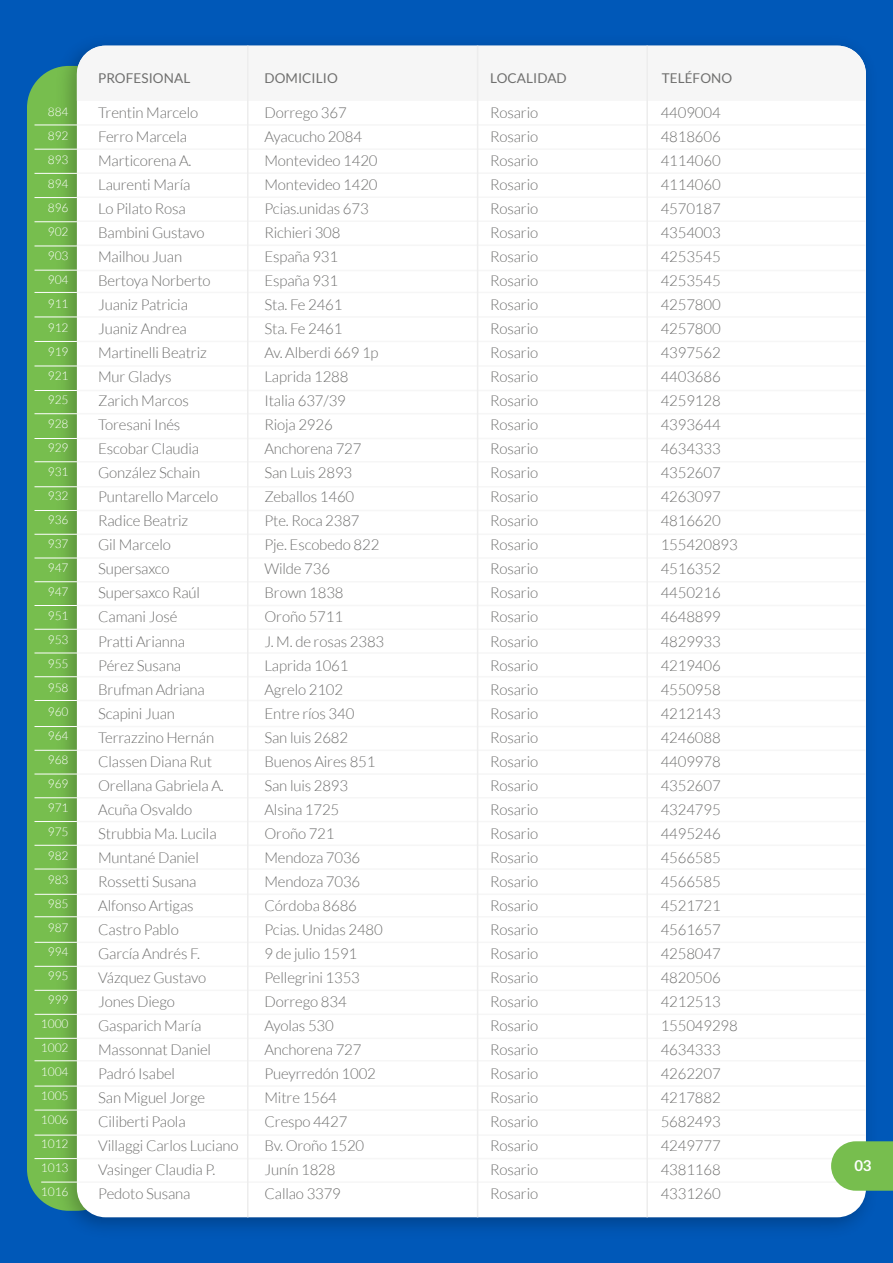
<style>
.page{position:relative;width:893px;height:1263px;background:#0058b8}
.page>*{position:absolute;margin:0;border:0;box-sizing:border-box;transform-origin:0 0}
.t1{font:300 15px/24px "Lato";letter-spacing:-.01em;color:#6f6f6e}
.t2{font:700 15px "Lato";color:#fff}
.t3{font:13.5px "Lato";letter-spacing:.005em;color:#6f6f6e}
.t4{font:300 12px/24px "Lato";letter-spacing:-.01em;color:#fff;text-align:center}
</style>
<div class="page">
<div style="left:27px;top:66px;width:92px;height:1145px;background:#77be4e;border-radius:42px"></div>
<img style="left:48px;top:44px;width:820px;height:1185px">
<div style="left:77px;top:46px;width:789px;height:1171px;background:#fff;border-radius:29px"></div>
<div style="left:77px;top:46px;width:789px;height:55px;background:#f6f6f6"></div>
<hr style="left:77px;top:124px;width:789px;height:2px;background:#f6f6f6">
<hr style="left:77px;top:148px;width:789px;height:2px;background:#f6f6f6">
<hr style="left:77px;top:172px;width:789px;height:2px;background:#f6f6f6">
<hr style="left:77px;top:196px;width:789px;height:2px;background:#f6f6f6">
<hr style="left:77px;top:220px;width:789px;height:2px;background:#f6f6f6">
<hr style="left:77px;top:244px;width:789px;height:2px;background:#f6f6f6">
<hr style="left:77px;top:270px;width:789px;height:1px;background:#f6f6f6">
<hr style="left:77px;top:292px;width:789px;height:1px;background:#f6f6f6">
<hr style="left:77px;top:316px;width:789px;height:2px;background:#f6f6f6">
<hr style="left:77px;top:341px;width:789px;height:1px;background:#f6f6f6">
<hr style="left:77px;top:365px;width:789px;height:2px;background:#f6f6f6">
<hr style="left:77px;top:390px;width:789px;height:1px;background:#f6f6f6">
<hr style="left:77px;top:413px;width:789px;height:1px;background:#f6f6f6">
<hr style="left:77px;top:438px;width:789px;height:1px;background:#f6f6f6">
<hr style="left:77px;top:461px;width:789px;height:1px;background:#f6f6f6">
<hr style="left:77px;top:486px;width:789px;height:1px;background:#f6f6f6">
<hr style="left:77px;top:510px;width:789px;height:1px;background:#f6f6f6">
<hr style="left:77px;top:533px;width:789px;height:2px;background:#f6f6f6">
<hr style="left:77px;top:557px;width:789px;height:2px;background:#f6f6f6">
<hr style="left:77px;top:581px;width:789px;height:1px;background:#f6f6f6">
<hr style="left:77px;top:605px;width:789px;height:1px;background:#f6f6f6">
<hr style="left:77px;top:628px;width:789px;height:2px;background:#f6f6f6">
<hr style="left:77px;top:652px;width:789px;height:2px;background:#f6f6f6">
<hr style="left:77px;top:676px;width:789px;height:1px;background:#f6f6f6">
<hr style="left:77px;top:700px;width:789px;height:1px;background:#f6f6f6">
<hr style="left:77px;top:726px;width:789px;height:1px;background:#f6f6f6">
<hr style="left:77px;top:749px;width:789px;height:2px;background:#f6f6f6">
<hr style="left:77px;top:773px;width:789px;height:2px;background:#f6f6f6">
<hr style="left:77px;top:797px;width:789px;height:1px;background:#f6f6f6">
<hr style="left:77px;top:821px;width:789px;height:1px;background:#f6f6f6">
<hr style="left:77px;top:844px;width:789px;height:2px;background:#f6f6f6">
<hr style="left:77px;top:868px;width:789px;height:2px;background:#f6f6f6">
<hr style="left:77px;top:893px;width:789px;height:2px;background:#f6f6f6">
<hr style="left:77px;top:916px;width:789px;height:1px;background:#f6f6f6">
<hr style="left:77px;top:941px;width:789px;height:2px;background:#f6f6f6">
<hr style="left:77px;top:965px;width:789px;height:2px;background:#f6f6f6">
<hr style="left:77px;top:989px;width:789px;height:2px;background:#f6f6f6">
<hr style="left:77px;top:1013px;width:789px;height:2px;background:#f6f6f6">
<hr style="left:77px;top:1037px;width:789px;height:2px;background:#f6f6f6">
<hr style="left:77px;top:1060px;width:789px;height:1px;background:#f6f6f6">
<hr style="left:77px;top:1085px;width:789px;height:2px;background:#f6f6f6">
<hr style="left:77px;top:1109px;width:789px;height:2px;background:#f6f6f6">
<hr style="left:77px;top:1134px;width:789px;height:2px;background:#f6f6f6">
<hr style="left:77px;top:1158px;width:789px;height:1px;background:#f6f6f6">
<hr style="left:77px;top:1181px;width:789px;height:2px;background:#f6f6f6">
<hr style="left:35px;top:125px;width:42px;height:1px;background:#fff">
<hr style="left:35px;top:149px;width:42px;height:1px;background:#fff">
<hr style="left:35px;top:173px;width:42px;height:1px;background:#fff">
<hr style="left:35px;top:197px;width:42px;height:1px;background:#fff">
<hr style="left:35px;top:221px;width:42px;height:1px;background:#fff">
<hr style="left:35px;top:246px;width:42px;height:1px;background:#fff">
<hr style="left:35px;top:270px;width:42px;height:1px;background:#fff">
<hr style="left:35px;top:292px;width:42px;height:1px;background:#fff">
<hr style="left:35px;top:317px;width:42px;height:1px;background:#fff">
<hr style="left:35px;top:341px;width:42px;height:1px;background:#fff">
<hr style="left:35px;top:366px;width:42px;height:1px;background:#fff">
<hr style="left:35px;top:390px;width:42px;height:1px;background:#fff">
<hr style="left:35px;top:413px;width:42px;height:1px;background:#fff">
<hr style="left:35px;top:438px;width:42px;height:1px;background:#fff">
<hr style="left:35px;top:461px;width:42px;height:1px;background:#fff">
<hr style="left:35px;top:486px;width:42px;height:1px;background:#fff">
<hr style="left:35px;top:510px;width:42px;height:1px;background:#fff">
<hr style="left:35px;top:534px;width:42px;height:1px;background:#fff">
<hr style="left:35px;top:558px;width:42px;height:1px;background:#fff">
<hr style="left:35px;top:581px;width:42px;height:1px;background:#fff">
<hr style="left:35px;top:605px;width:42px;height:1px;background:#fff">
<hr style="left:35px;top:629px;width:42px;height:1px;background:#fff">
<hr style="left:35px;top:653px;width:42px;height:1px;background:#fff">
<hr style="left:35px;top:676px;width:42px;height:1px;background:#fff">
<hr style="left:35px;top:700px;width:42px;height:1px;background:#fff">
<hr style="left:35px;top:726px;width:42px;height:1px;background:#fff">
<hr style="left:35px;top:750px;width:42px;height:1px;background:#fff">
<hr style="left:35px;top:774px;width:42px;height:1px;background:#fff">
<hr style="left:35px;top:797px;width:42px;height:1px;background:#fff">
<hr style="left:35px;top:821px;width:42px;height:1px;background:#fff">
<hr style="left:35px;top:845px;width:42px;height:1px;background:#fff">
<hr style="left:35px;top:869px;width:42px;height:1px;background:#fff">
<hr style="left:35px;top:894px;width:42px;height:1px;background:#fff">
<hr style="left:35px;top:916px;width:42px;height:1px;background:#fff">
<hr style="left:35px;top:942px;width:42px;height:1px;background:#fff">
<hr style="left:35px;top:966px;width:42px;height:1px;background:#fff">
<hr style="left:35px;top:990px;width:42px;height:1px;background:#fff">
<hr style="left:35px;top:1014px;width:42px;height:1px;background:#fff">
<hr style="left:35px;top:1038px;width:42px;height:1px;background:#fff">
<hr style="left:35px;top:1060px;width:42px;height:1px;background:#fff">
<hr style="left:35px;top:1086px;width:42px;height:1px;background:#fff">
<hr style="left:35px;top:1110px;width:42px;height:1px;background:#fff">
<hr style="left:35px;top:1135px;width:42px;height:1px;background:#fff">
<hr style="left:35px;top:1158px;width:42px;height:1px;background:#fff">
<hr style="left:41px;top:1182px;width:36px;height:1px;background:#fff">
<hr style="left:247px;top:46px;width:2px;height:1171px;background:#ededed">
<hr style="left:646px;top:46px;width:2px;height:1171px;background:#ededed">
<hr style="left:477px;top:46px;width:1px;height:1171px;background:#ededed">
<svg style="left:831px;top:1141px;width:62px;height:50px;background:#83c35f"></svg>
<p class="t3" style="left:98px;top:71px;width:94px">PROFESIONAL</p>
<p class="t3" style="left:264px;top:71px;width:75px">DOMICILIO</p>
<p class="t3" style="left:490px;top:71px;width:78px">LOCALIDAD</p>
<p class="t3" style="left:662px;top:71px;width:72px">TELÉFONO</p>
<p class="t1" style="left:98px;top:101px;width:142px">Trentin Marcelo<br>Ferro Marcela<br>Marticorena A.<br>Laurenti María<br>Lo Pilato Rosa<br>Bambini Gustavo<br>Mailhou Juan<br>Bertoya Norberto<br>Juaniz Patricia<br>Juaniz Andrea<br>Martinelli Beatriz<br>Mur Gladys<br>Zarich Marcos<br>Toresani Inés<br>Escobar Claudia<br>González Schain<br>Puntarello Marcelo<br>Radice Beatriz<br>Gil Marcelo<br>Supersaxco<br>Supersaxco Raúl<br>Camani José<br>Pratti Arianna<br>Pérez Susana<br>Brufman Adriana<br>Scapini Juan<br>Terrazzino Hernán<br>Classen Diana Rut<br>Orellana Gabriela A.<br>Acuña Osvaldo<br>Strubbia Ma. Lucila<br>Muntané Daniel<br>Rossetti Susana<br>Alfonso Artigas<br>Castro Pablo<br>García Andrés F.<br>Vázquez Gustavo<br>Jones Diego<br>Gasparich María<br>Massonnat Daniel<br>Padró Isabel<br>San Miguel Jorge<br>Ciliberti Paola<br>Villaggi Carlos Luciano<br>Vasinger Claudia P.<br>Pedoto Susana</p>
<p class="t4" style="left:41px;top:100px;width:29px">884<br>892<br>893<br>894<br>896<br>902<br>903<br>904<br>911<br>912<br>919<br>921<br>925<br>928<br>929<br>931<br>932<br>936<br>937<br>947<br>947<br>951<br>953<br>955<br>958<br>960<br>964<br>968<br>969<br>971<br>975<br>982<br>983<br>985<br>987<br>994<br>995<br>999<br>1000<br>1002<br>1004<br>1005<br>1006<br>1012<br>1013<br>1016</p>
<p class="t1" style="left:661px;top:101px;width:79px">4409004<br>4818606<br>4114060<br>4114060<br>4570187<br>4354003<br>4253545<br>4253545<br>4257800<br>4257800<br>4397562<br>4403686<br>4259128<br>4393644<br>4634333<br>4352607<br>4263097<br>4816620<br>155420893<br>4516352<br>4450216<br>4648899<br>4829933<br>4219406<br>4550958<br>4212143<br>4246088<br>4409978<br>4352607<br>4324795<br>4495246<br>4566585<br>4566585<br>4521721<br>4561657<br>4258047<br>4820506<br>4212513<br>155049298<br>4634333<br>4262207<br>4217882<br>5682493<br>4249777<br>4381168<br>4331260</p>
<p class="t1" style="left:264px;top:101px;width:121px">Dorrego 367<br>Ayacucho 2084<br>Montevideo 1420<br>Montevideo 1420<br>Pcias.unidas 673<br>Richieri 308<br>España 931<br>España 931<br>Sta. Fe 2461<br>Sta. Fe 2461<br>Av. Alberdi 669 1p<br>Laprida 1288<br>Italia 637/39<br>Rioja 2926<br>Anchorena 727<br>San Luis 2893<br>Zeballos 1460<br>Pte. Roca 2387<br>Pje. Escobedo 822<br>Wilde 736<br>Brown 1838<br>Oroño 5711<br>J. M. de rosas 2383<br>Laprida 1061<br>Agrelo 2102<br>Entre ríos 340<br>San luis 2682<br>Buenos Aires 851<br>San luis 2893<br>Alsina 1725<br>Oroño 721<br>Mendoza 7036<br>Mendoza 7036<br>Córdoba 8686<br>Pcias. Unidas 2480<br>9 de julio 1591<br>Pellegrini 1353<br>Dorrego 834<br>Ayolas 530<br>Anchorena 727<br>Pueyrredón 1002<br>Mitre 1564<br>Crespo 4427<br>Bv. Oroño 1520<br>Junín 1828<br>Callao 3379</p>
<p class="t1" style="left:490px;top:101px;width:50px;text-align:justify">Rosario Rosario Rosario Rosario Rosario Rosario Rosario Rosario Rosario Rosario Rosario Rosario Rosario Rosario Rosario Rosario Rosario Rosario Rosario Rosario Rosario Rosario Rosario Rosario Rosario Rosario Rosario Rosario Rosario Rosario Rosario Rosario Rosario Rosario Rosario Rosario Rosario Rosario Rosario Rosario Rosario Rosario Rosario Rosario Rosario Rosario</p>
<p class="t2" style="left:854px;top:1157px;width:19px">03</p>
</div>
